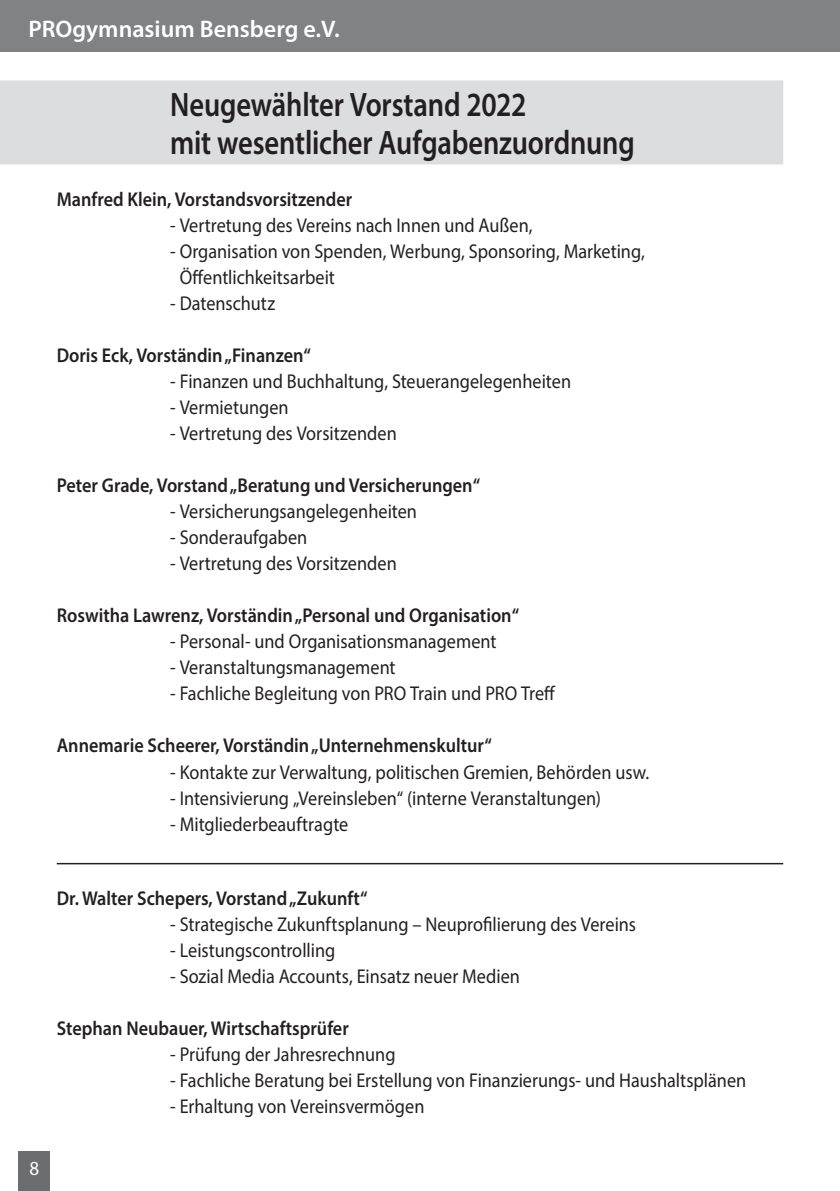
<style>
.page{position:relative;width:840px;height:1191px;background:#fff}
.page>*{position:absolute;margin:0;border:0;box-sizing:border-box;transform-origin:0 0}
.t1{font:600 34px/38px "Myriad Pro";letter-spacing:-.01em;color:#231f20;scale:.84 1}
.t2{font:600 24px "Myriad Pro";color:#fff}
.t3{font:20px/26px "Myriad Pro";color:#231f20;scale:.91 1}
.t4{font:600 20px "Myriad Pro";color:#231f20;scale:.91 1}
.t5{font:20px "Myriad Pro";color:#fff;scale:.95 1}
</style>
<div class="page">
<div style="left:19px;top:1151px;width:31px;height:40px;background:#6c6d70"></div>
<div style="left:0;top:0;width:839px;height:51px;background:#808285"></div>
<div style="left:0;top:80px;width:782px;height:84px;background:#dcdddf"></div>
<hr style="left:57px;top:863px;width:725px;height:1px;background:#231f20">
<p class="t2" style="left:28px;top:14px;width:313px">PROgymnasium Bensberg e.V.</p>
<h1 class="t1" style="left:170px;top:85px;width:554px">Neugewählter Vorstand 2022<br>mit wesentlicher Aufgabenzuordnung</h1>
<p class="t4" style="left:57px;top:187px;width:326px">Manfred Klein, Vorstandsvorsitzender</p>
<p class="t3" style="left:170px;top:212px;width:399px">- Vertretung des Vereins nach Innen und Außen,</p>
<p class="t3" style="left:180px;top:238px;width:512px;text-indent:-9px">- Organisation von Spenden, Werbung, Sponsoring, Marketing,<br>Öffentlichkeitsarbeit</p>
<p class="t3" style="left:170px;top:290px;width:117px">- Datenschutz</p>
<p class="t4" style="left:57px;top:343px;width:281px">Doris Eck, Vorständin „Finanzen“</p>
<p class="t3" style="left:170px;top:368px;width:441px">- Finanzen und Buchhaltung, Steuerangelegenheiten</p>
<p class="t3" style="left:170px;top:394px;width:132px">- Vermietungen</p>
<p class="t3" style="left:170px;top:420px;width:250px">- Vertretung des Vorsitzenden</p>
<p class="t4" style="left:57px;top:473px;width:466px">Peter Grade, Vorstand „Beratung und Versicherungen“</p>
<p class="t3" style="left:170px;top:498px;width:272px">- Versicherungsangelegenheiten</p>
<p class="t3" style="left:170px;top:524px;width:152px">- Sonderaufgaben</p>
<p class="t3" style="left:170px;top:550px;width:250px">- Vertretung des Vorsitzenden</p>
<p class="t4" style="left:57px;top:603px;width:509px">Roswitha Lawrenz, Vorständin „Personal und Organisation“</p>
<p class="t3" style="left:170px;top:628px;width:360px">- Personal- und Organisationsmanagement</p>
<p class="t3" style="left:170px;top:654px;width:249px">- Veranstaltungsmanagement</p>
<p class="t3" style="left:170px;top:680px;width:424px">- Fachliche Begleitung von PRO Train und PRO Treff</p>
<p class="t4" style="left:57px;top:733px;width:479px">Annemarie Scheerer, Vorständin „Unternehmenskultur“</p>
<p class="t3" style="left:170px;top:758px;width:527px">- Kontakte zur Verwaltung, politischen Gremien, Behörden usw.</p>
<p class="t3" style="left:170px;top:784px;width:474px">- Intensivierung „Vereinsleben“ (interne Veranstaltungen)</p>
<p class="t3" style="left:170px;top:810px;width:197px">- Mitgliederbeauftragte</p>
<p class="t5" style="left:29px;top:1155px;width:12px">8</p>
<p class="t4" style="left:57px;top:885px;width:343px">Dr. Walter Schepers, Vorstand „Zukunft“</p>
<p class="t3" style="left:170px;top:911px;width:513px">- Strategische Zukunftsplanung – Neuprofilierung des Vereins</p>
<p class="t3" style="left:170px;top:937px;width:183px">- Leistungscontrolling</p>
<p class="t3" style="left:170px;top:963px;width:385px">- Sozial Media Accounts, Einsatz neuer Medien</p>
<p class="t4" style="left:57px;top:1015px;width:322px">Stephan Neubauer, Wirtschaftsprüfer</p>
<p class="t3" style="left:170px;top:1041px;width:249px">- Prüfung der Jahresrechnung</p>
<p class="t3" style="left:170px;top:1067px;width:634px">- Fachliche Beratung bei Erstellung von Finanzierungs- und Haushaltsplänen</p>
<p class="t3" style="left:170px;top:1093px;width:281px">- Erhaltung von Vereinsvermögen</p>
</div>
